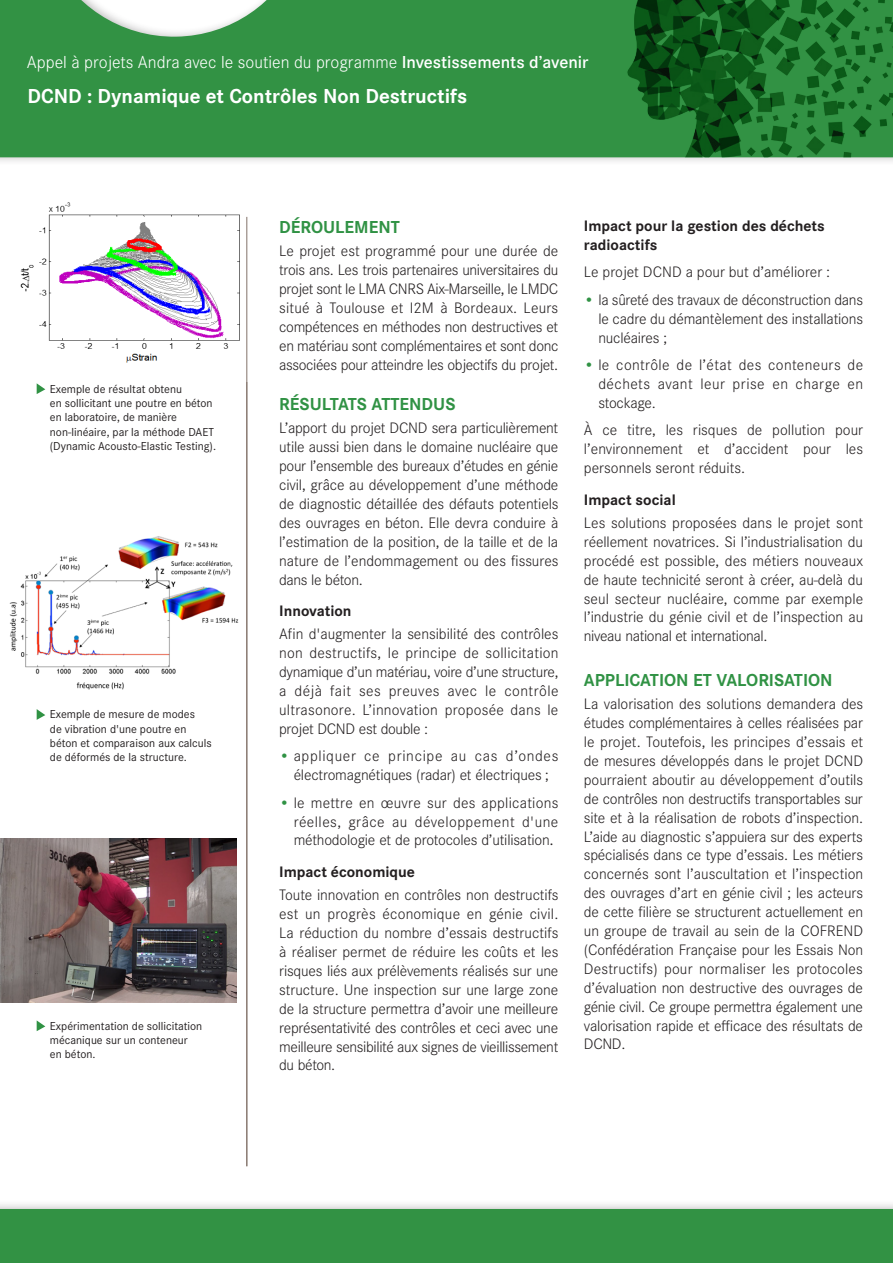
<style>
.page{position:relative;width:893px;height:1263px;background:#fff}
.page>*{position:absolute;margin:0;border:0;box-sizing:border-box;transform-origin:0 0}
.t1{font:700 21px "Corporate S";color:#fff}
.t2{font:300 18px "Corporate S";color:#fff}
.titre_2{font:700 18px "Corporate S";color:#309244}
.texte_courant{font:300 15.75px/18.9px "Corporate S";letter-spacing:-.015em;color:#231f20;text-align:justify}
.intertitre{font:700 15.75px/18.9px "Corporate S";color:#231f20}
.Style_de_paragraphe{font:12px/14.4px "Corporate S";color:#231f20}
.s1{font-weight:600}
.s2{color:#309244}
.s3{font-family:"Minion Pro";font-weight:400}
</style>
<div class="page">
<div style="left:0;top:0;width:893px;height:167px;background:#231f20;opacity:.3"></div>
<div style="left:0;top:0;width:567px;height:157px;background:#329244"></div>
<img style="left:567px;top:0;width:326px;height:157px">
<div style="left:0;top:1200px;width:893px;height:63px;background:#231f20;opacity:.3"></div>
<div style="left:0;top:1209px;width:893px;height:54px;background:#329244"></div>
<img style="left:20px;top:202px;width:227px;height:162px">
<img style="left:9px;top:536px;width:230px;height:154px">
<hr style="left:247px;top:217px;width:1px;height:949px;background:#837269">
<svg style="left:37px;top:383px;width:8px;height:11px"></svg>
<svg style="left:37px;top:709px;width:8px;height:11px"></svg>
<svg style="left:37px;top:1020px;width:8px;height:11px"></svg>
<img style="left:0;top:839px;width:236px;height:163px">
<p class="t2" style="left:27px;top:52px;width:563px">Appel à projets Andra avec le soutien du programme <span class="s1">Investissements d’avenir</span></p>
<p class="t1" style="left:28px;top:84px;width:441px">DCND : Dynamique et Contrôles Non Destructifs</p>
<p class="Style_de_paragraphe" style="left:50px;top:381px;width:168px">Exemple de résultat obtenu<br>en sollicitant une poutre en béton en laboratoire, de manière non-linéaire, par la méthode DAET (Dynamic Acousto-Elastic Testing).</p>
<p class="Style_de_paragraphe" style="left:50px;top:707px;width:163px">Exemple de mesure de modes<br>de vibration d'une poutre en béton et comparaison aux calculs de déformés de la structure.</p>
<p class="Style_de_paragraphe" style="left:50px;top:1018px;width:154px">Expérimentation de sollicitation mécanique sur un conteneur en béton.</p>
<p class="titre_2" style="left:279px;top:217px;width:122px">DÉROULEMENT</p>
<p class="texte_courant" style="left:279px;top:242px;width:281px">Le projet est programmé pour une durée de trois ans. Les trois partenaires universitaires du projet sont le LMA CNRS Aix-Marseille, le LMDC situé à Toulouse et I2M à Bordeaux. Leurs compétences en méthodes non destructives et en matériau sont complémentaires et sont donc associées pour atteindre les objectifs du projet.</p>
<p class="titre_2" style="left:279px;top:394px;width:178px">RÉSULTATS ATTENDUS</p>
<p class="texte_courant" style="left:279px;top:419px;width:281px">L’apport du projet DCND sera particulièrement utile aussi bien dans le domaine nucléaire que pour l’ensemble des bureaux d’études en génie civil, grâce au développement d’une méthode de diagnostic détaillée des défauts potentiels des ouvrages en béton. Elle devra conduire à l’estimation de la position, de la taille et de la nature de l’endommagement ou des fissures dans le béton.</p>
<p class="intertitre" style="left:279px;top:602px;width:74px">Innovation</p>
<p class="texte_courant" style="left:279px;top:625px;width:281px">Afin d'augmenter la sensibilité des contrôles non destructifs, le principe de sollicitation dynamique d’un matériau, voire d’une structure, a déjà fait ses preuves avec le contrôle ultrasonore. L’innovation proposée dans le projet DCND est double :</p>
<p class="texte_courant" style="left:279px;top:747px;width:281px;text-align:center"><span class="s2">•</span> appliquer ce principe au cas d’ondes électromagnétiques (radar) et électriques ;</p>
<p class="texte_courant" style="left:294px;top:793px;width:266px;text-indent:-14px"><span class="s2">•</span> le mettre en œuvre sur des applications réelles, grâce au développement d'une méthodologie et de protocoles d’utilisation<span class="s3">.</span></p>
<p class="intertitre" style="left:279px;top:863px;width:137px">Impact économique</p>
<p class="texte_courant" style="left:279px;top:886px;width:281px">Toute innovation en contrôles non destructifs est un progrès économique en génie civil.<br>La réduction du nombre d’essais destructifs à réaliser permet de réduire les coûts et les risques liés aux prélèvements réalisés sur une structure. Une inspection sur une large zone de la structure permettra d’avoir une meilleure représentativité des contrôles et ceci avec une meilleure sensibilité aux signes de vieillissement du béton.</p>
<p class="intertitre" style="left:584px;top:217px;width:242px">Impact pour la gestion des déchets radioactifs</p>
<p class="texte_courant" style="left:584px;top:263px;width:248px">Le projet DCND a pour but d’améliorer :</p>
<p class="texte_courant" style="left:598px;top:290px;width:266px;text-indent:-14px"><span class="s2">•</span> la sûreté des travaux de déconstruction dans le cadre du démantèlement des installations nucléaires ;</p>
<p class="texte_courant" style="left:598px;top:356px;width:266px;text-indent:-14px"><span class="s2">•</span> le contrôle de l’état des conteneurs de déchets avant leur prise en charge en stockage.</p>
<p class="texte_courant" style="left:584px;top:421px;width:281px">À ce titre, les risques de pollution pour l’environnement et d’accident pour les personnels seront réduits.</p>
<p class="intertitre" style="left:584px;top:490px;width:93px">Impact social</p>
<p class="texte_courant" style="left:584px;top:513px;width:281px">Les solutions proposées dans le projet sont réellement novatrices. Si l’industrialisation du procédé est possible, des métiers nouveaux de haute technicité seront à créer, au-delà du seul secteur nucléaire, comme par exemple l’industrie du génie civil et de l’inspection au niveau national et international.</p>
<p class="titre_2" style="left:584px;top:670px;width:250px">APPLICATION ET VALORISATION</p>
<p class="texte_courant" style="left:584px;top:695px;width:281px">La valorisation des solutions demandera des études complémentaires à celles réalisées par le projet. Toutefois, les principes d’essais et de mesures développés dans le projet DCND pourraient aboutir au développement d’outils de contrôles non destructifs transportables sur site et à la réalisation de robots d’inspection.<br>L’aide au diagnostic s’appuiera sur des experts spécialisés dans ce type d’essais. Les métiers concernés sont l’auscultation et l’inspection des ouvrages d’art en génie civil ; les acteurs de cette filière se structurent actuellement en un groupe de travail au sein de la COFREND (Confédération Française pour les Essais Non Destructifs) pour normaliser les protocoles d’évaluation non destructive des ouvrages de génie civil. Ce groupe permettra également une valorisation rapide et efficace des résultats de DCND.</p>
</div>
